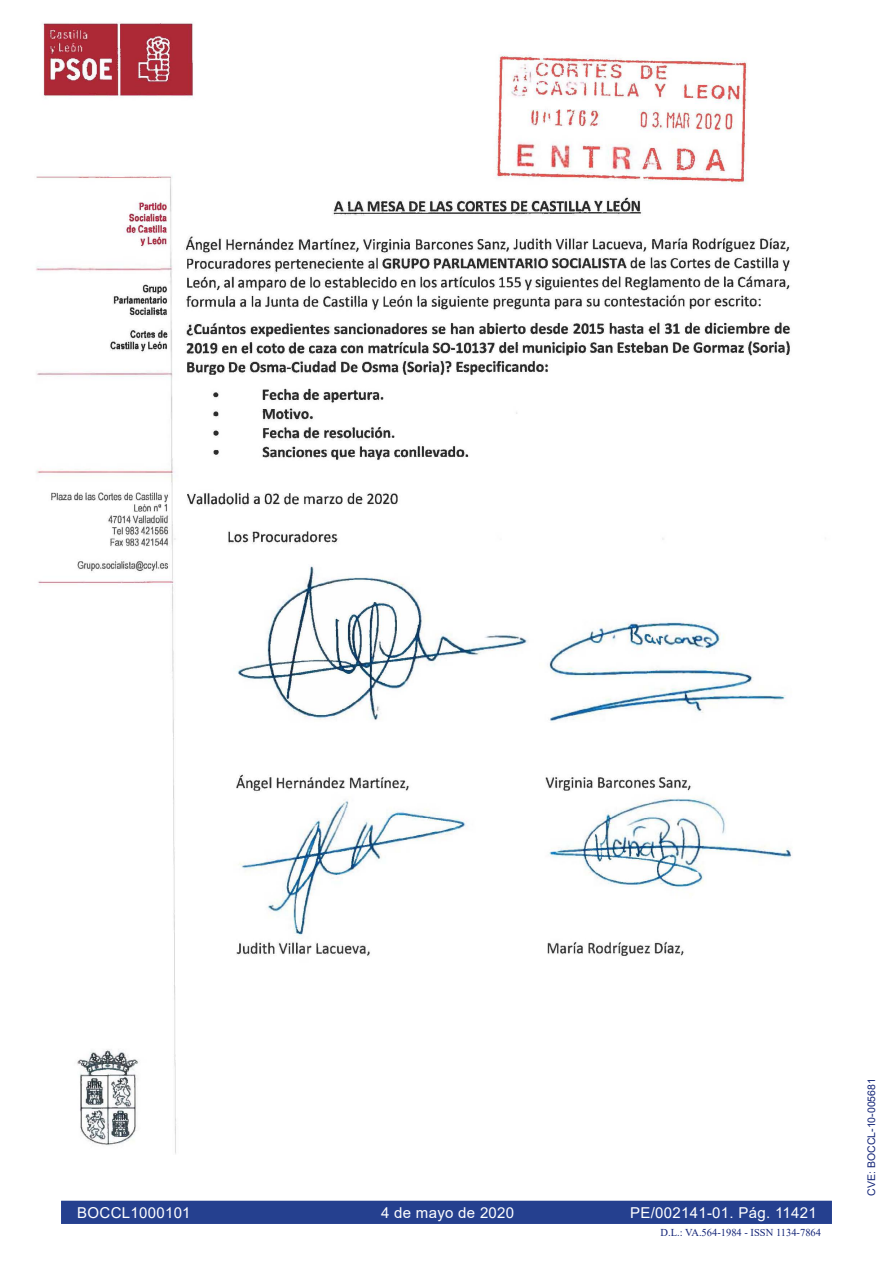
<style>
.page{position:relative;width:893px;height:1263px;background:#fff}
.page>*{position:absolute;margin:0;border:0;box-sizing:border-box;transform-origin:0 0}
.E_CVE{font:15px "Arial";letter-spacing:.02em;color:#fff}
.t1{font:10.5px "Times New Roman";color:#132477}
.t2{font:10.5px "Arial";color:#132477}
</style>
<div class="page">
<div style="left:60px;top:1200px;width:773px;height:25px;background:#25408f"></div>
<div style="left:60px;top:1199px;width:773px;height:26px;border:2px solid #fff"></div>
<img style="left:36px;top:23px;width:797px;height:1177px">
<p class="E_CVE" style="left:77px;top:1202px;width:115px">BOCCL1000101</p>
<p class="E_CVE" style="left:381px;top:1202px;width:135px">4 de mayo de 2020</p>
<p class="E_CVE" style="left:630px;top:1202px;width:188px">PE/002141-01. Pág. 11421</p>
<p class="t1" style="left:661px;top:1225px;width:162px">D.L.: VA.564-1984 - ISSN 1134-7864</p>
<p class="t2" style="left:864px;top:1195px;width:119px;rotate:-90deg">CVE: BOCCL-10-005681</p>
</div>
